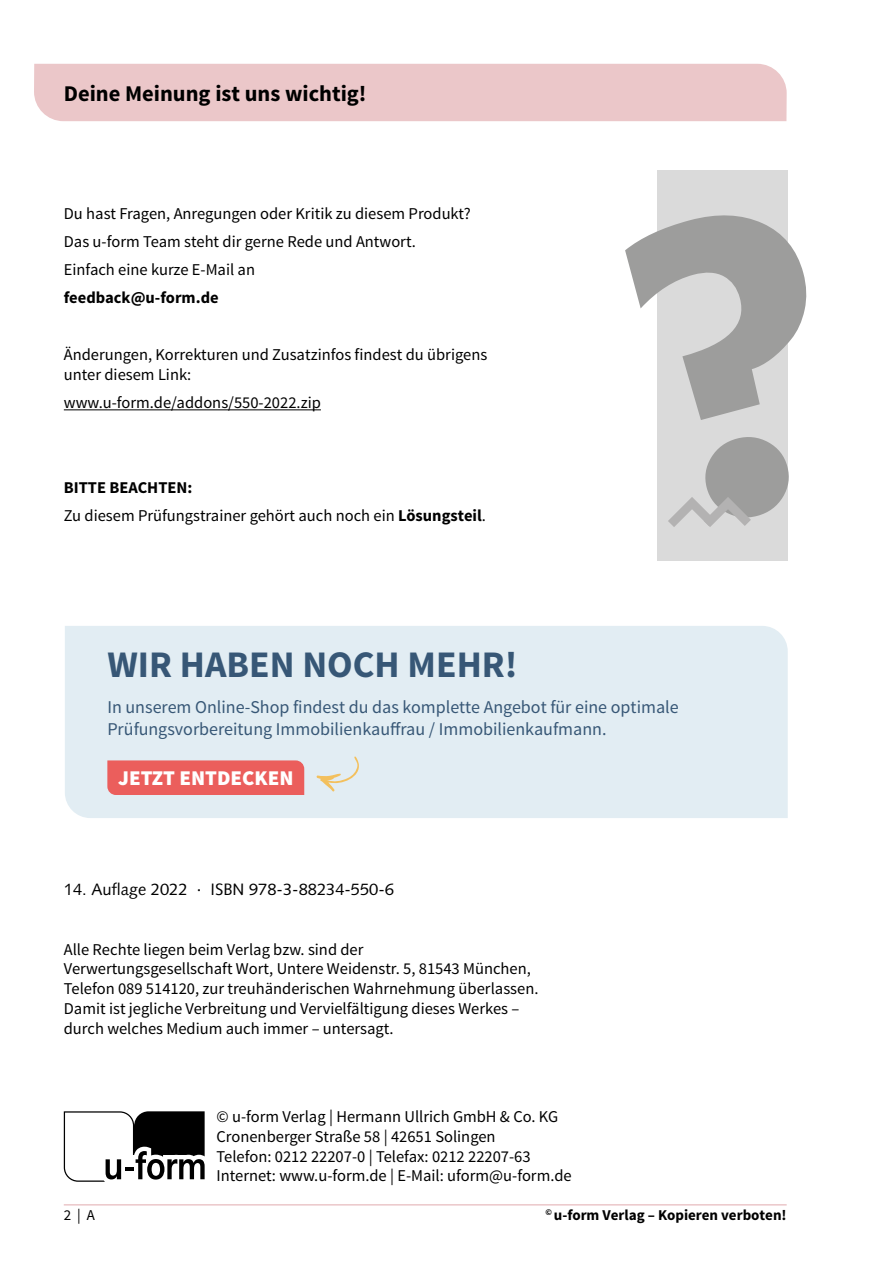
<style>
.page{position:relative;width:893px;height:1263px;background:#fff}
.page>*{position:absolute;margin:0;border:0;box-sizing:border-box;transform-origin:0 0}
.t1{font:700 37.5px "Source Sans Pro";color:#375776}
.t2{font:700 22.5px "Source Sans Pro";color:#000}
.t3{font:900 21px "Source Sans Pro";color:#fff}
.t4{font:18px/22.5px "Source Sans Pro";color:#375776}
.t5{font:16.5px/19.8px "Source Sans Pro";color:#000}
.t6{font:16.5px "Syntax";color:#000}
.t7{font:700 16.5px "Source Sans Pro";color:#000}
.t8{font:700 15px "Source Sans Pro";color:#000}
.t9{font:15px "Source Sans Pro";color:#000}
.s1{font-weight:700}
</style>
<div class="page">
<hr style="left:64px;top:1204px;width:723px;height:1px;background:#ebc7c9">
<div style="left:34px;top:64px;width:753px;height:57px;background:#ebc7c9"></div>
<div style="left:658px;top:170px;width:130px;height:390px;background:#dadada"></div>
<svg style="left:625px;top:213px;width:182px;height:306px"></svg>
<svg style="left:659px;top:491px;width:101px;height:36px"></svg>
<svg style="left:64px;top:1111px;width:141px;height:71px"></svg>
<hr style="left:64px;top:409px;width:257px;height:1px;background:#000">
<div style="left:65px;top:626px;width:723px;height:192px;background:#e2edf3"></div>
<div style="left:107px;top:760px;width:197px;height:35px;background:#eb5e5c"></div>
<svg style="left:316px;top:756px;width:45px;height:36px"></svg>
<h2 class="t2" style="left:64px;top:79px;width:304px">Deine Meinung ist uns wichtig!</h2>
<p class="t5" style="left:64px;top:199px;width:408px;line-height:28.3px">Du hast Fragen, Anregungen oder Kritik zu diesem Produkt?<br>Das u-form Team steht dir gerne Rede und Antwort.<br>Einfach eine kurze E-Mail an</p>
<p class="t7" style="left:64px;top:287px;width:156px">feedback@u-form.de</p>
<p class="t5" style="left:64px;top:345px;width:425px">Änderungen, Korrekturen und Zusatzinfos findest du übrigens unter diesem Link:</p>
<p class="t5" style="left:64px;top:393px;width:259px">www.u-form.de/addons/550-2022.zip</p>
<p class="t5" style="left:64px;top:474px;width:424px;line-height:28.3px"><span class="s1">BITTE BEACHTEN:<br></span>Zu diesem Prüfungstrainer gehört auch noch ein <span class="s1">Lösungsteil</span>.</p>
<h1 class="t1" style="left:107px;top:641px;width:412px">WIR HABEN NOCH MEHR!</h1>
<p class="t4" style="left:107px;top:696px;width:573px">In unserem Online-Shop findest du das komplette Angebot für eine optimale<br>Prüfungsvorbereitung Immobilienkauffrau / Immobilienkaufmann.</p>
<p class="t3" style="left:118px;top:764px;width:177px">JETZT ENTDECKEN</p>
<p class="t6" style="left:64px;top:880px;width:332px">14. Auflage 2022 · ISBN 978-3-88234-550-6</p>
<p class="t5" style="left:64px;top:939px;width:476px">Alle Rechte liegen beim Verlag bzw. sind der<br>Verwertungsgesellschaft Wort, Untere Weidenstr. 5, 81543 München, Telefon 089 514120, zur treuhänderischen Wahrnehmung überlassen.<br>Damit ist jegliche Verbreitung und Vervielfältigung dieses Werkes – durch welches Medium auch immer – untersagt.</p>
<p class="t5" style="left:217px;top:1107px;width:357px">© u-form Verlag | Hermann Ullrich GmbH &amp; Co. KG Cronenberger Straße 58 | 42651 Solingen<br>Telefon: 0212 22207-0 | Telefax: 0212 22207-63<br>Internet: www.u-form.de | E-Mail: uform@u-form.de</p>
<p class="t9" style="left:64px;top:1206px;width:33px">2 | A</p>
<p class="t8" style="left:545px;top:1206px;width:243px"><sup>©</sup> u-form Verlag – Kopieren verboten!</p>
</div>
